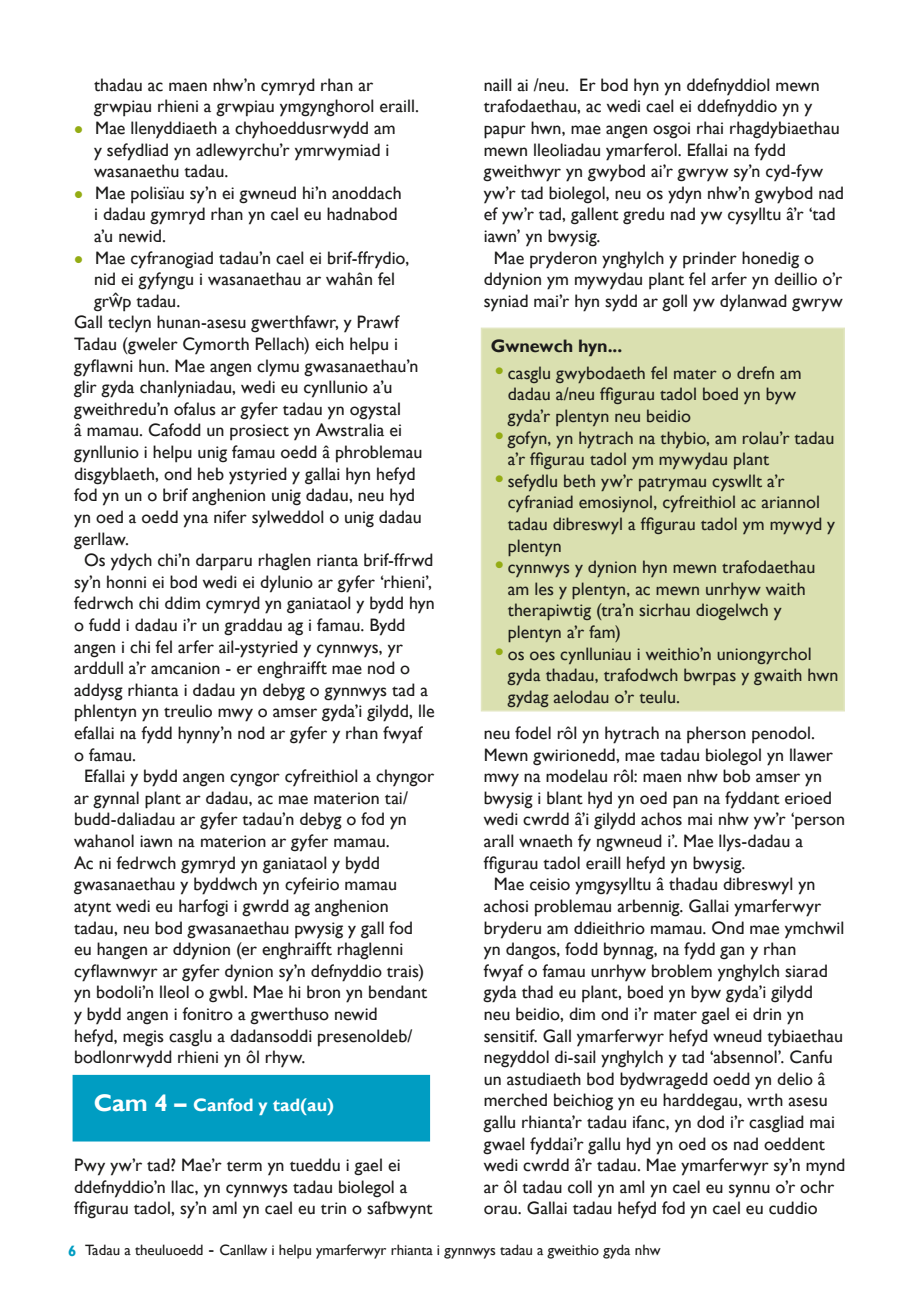
<style>
.page{position:relative;width:919px;height:1289px;background:#fff}
.page>*{position:absolute;margin:0;border:0;box-sizing:border-box;transform-origin:0 0}
.t1{font:18px/21.6px "Gill Sans";color:#1c1b1a}
.t2{font:700 18px "Gill Sans";color:#fff}
.t3{font:700 18px "Gill Sans";color:#1c1b1a}
.t4{font:15px "Gill Sans";color:#1c1b1a}
.s1{color:#94ac14}
.s2{font-family:"Trebuchet MS"}
.s3{font-size:24px}
.s4{font-weight:700;font-size:24px;color:#94ac14}
.s5{font-weight:700;color:#009dc2}
.s6{font-size:18px}
</style>
<div class="page">
<div style="left:481px;top:328px;width:363px;height:382px;background:#dae0b0"></div>
<div style="left:480px;top:327px;width:364px;height:384px;border:2px solid #e2e6c1"></div>
<div style="left:73px;top:1074px;width:357px;height:67px;background:#009dc2;border:2px solid #009dc2"></div>
<p class="t1" style="left:94px;top:74px;width:326px">thadau ac maen nhw’n cymryd rhan ar grwpiau rhieni a grwpiau ymgynghorol eraill.</p>
<p class="t1" style="left:94px;top:117px;width:303px;text-indent:-20px"><span class="s1">●</span> Mae llenyddiaeth a chyhoeddusrwydd am y sefydliad yn adlewyrchu’r ymrwymiad i wasanaethu tadau.</p>
<p class="t1" style="left:94px;top:182px;width:309px;text-indent:-20px"><span class="s1">●</span> Mae polisïau sy’n ei gwneud hi’n anoddach i dadau gymryd rhan yn cael eu hadnabod a’u newid.</p>
<p class="t1" style="left:74px;top:247px;width:337px"><span class="s1">●</span> Mae cyfranogiad tadau’n cael ei brif-ffrydio,</p>
<p class="t1" style="left:94px;top:269px;width:302px">nid ei gyfyngu i wasanaethau ar wahân fel</p>
<p class="t1" style="left:94px;top:290px;width:88px">gr<span class="s2">ŵ</span>p tadau.</p>
<p class="t1" style="left:74px;top:312px;width:326px">Gall teclyn hunan-asesu gwerthfawr, y Prawf</p>
<p class="t1" style="left:74px;top:333px;width:326px">Tadau (gweler Cymorth Pellach) eich helpu i</p>
<p class="t1" style="left:74px;top:355px;width:346px">gyflawni hun. Mae angen clymu gwasanaethau’n</p>
<p class="t1" style="left:74px;top:377px;width:320px">glir gyda chanlyniadau, wedi eu cynllunio a’u</p>
<p class="t1" style="left:74px;top:398px;width:328px">gweithredu’n ofalus ar gyfer tadau yn ogystal</p>
<p class="t1" style="left:74px;top:420px;width:329px">â mamau. Cafodd un prosiect yn Awstralia ei</p>
<p class="t1" style="left:74px;top:441px;width:350px">gynllunio i helpu unig famau oedd â phroblemau</p>
<p class="t1" style="left:74px;top:463px;width:343px">disgyblaeth, ond heb ystyried y gallai hyn hefyd</p>
<p class="t1" style="left:74px;top:485px;width:342px">fod yn un o brif anghenion unig dadau, neu hyd</p>
<p class="t1" style="left:74px;top:506px;width:349px">yn oed a oedd yna nifer sylweddol o unig dadau</p>
<p class="t1" style="left:74px;top:528px;width:56px">gerllaw.</p>
<p class="t1" style="left:84px;top:549px;width:350px">Os ydych chi’n darparu rhaglen rianta brif-ffrwd</p>
<p class="t1" style="left:74px;top:571px;width:359px">sy’n honni ei bod wedi ei dylunio ar gyfer ‘rhieni’,</p>
<p class="t1" style="left:74px;top:593px;width:362px">fedrwch chi ddim cymryd yn ganiataol y bydd hyn</p>
<p class="t1" style="left:74px;top:614px;width:333px">o fudd i dadau i’r un graddau ag i famau. Bydd</p>
<p class="t1" style="left:74px;top:636px;width:330px">angen i chi fel arfer ail-ystyried y cynnwys, yr</p>
<p class="t1" style="left:74px;top:657px;width:337px">arddull a’r amcanion - er enghraifft mae nod o</p>
<p class="t1" style="left:74px;top:679px;width:355px">addysg rhianta i dadau yn debyg o gynnwys tad a</p>
<p class="t1" style="left:74px;top:701px;width:362px">phlentyn yn treulio mwy o amser gyda’i gilydd, lle</p>
<p class="t1" style="left:74px;top:722px;width:350px">efallai na fydd hynny’n nod ar gyfer y rhan fwyaf</p>
<p class="t1" style="left:74px;top:744px;width:64px">o famau.</p>
<p class="t1" style="left:84px;top:765px;width:351px">Efallai y bydd angen cyngor cyfreithiol a chyngor</p>
<p class="t1" style="left:74px;top:787px;width:335px">ar gynnal plant ar dadau, ac mae materion tai/</p>
<p class="t1" style="left:74px;top:809px;width:334px">budd-daliadau ar gyfer tadau’n debyg o fod yn</p>
<p class="t1" style="left:74px;top:830px;width:317px">wahanol iawn na materion ar gyfer mamau.</p>
<p class="t1" style="left:74px;top:852px;width:307px">Ac ni fedrwch gymryd yn ganiataol y bydd</p>
<p class="t1" style="left:74px;top:873px;width:324px">gwasanaethau y byddwch yn cyfeirio mamau</p>
<p class="t1" style="left:74px;top:895px;width:316px">atynt wedi eu harfogi i gwrdd ag anghenion</p>
<p class="t1" style="left:74px;top:917px;width:340px">tadau, neu bod gwasanaethau pwysig y gall fod</p>
<p class="t1" style="left:74px;top:938px;width:331px">eu hangen ar ddynion (er enghraifft rhaglenni</p>
<p class="t1" style="left:74px;top:960px;width:351px">cyflawnwyr ar gyfer dynion sy’n defnyddio trais)</p>
<p class="t1" style="left:74px;top:981px;width:354px">yn bodoli’n lleol o gwbl. Mae hi bron yn bendant</p>
<p class="t1" style="left:74px;top:1003px;width:305px">y bydd angen i fonitro a gwerthuso newid</p>
<p class="t1" style="left:74px;top:1025px;width:340px">hefyd, megis casglu a dadansoddi presenoldeb/</p>
<p class="t1" style="left:74px;top:1046px;width:233px">bodlonrwydd rhieni yn ôl rhyw.</p>
<p class="t2" style="left:94px;top:1094px;width:242px"><span class="s3">Cam 4 –</span> Canfod y tad(au)</p>
<p class="t1" style="left:74px;top:1154px;width:360px">Pwy yw’r tad? Mae’r term yn tueddu i gael ei ddefnyddio’n llac, yn cynnwys tadau biolegol a ffigurau tadol, sy’n aml yn cael eu trin o safbwynt</p>
<p class="t1" style="left:483px;top:74px;width:337px">naill ai /neu. Er bod hyn yn ddefnyddiol mewn</p>
<p class="t1" style="left:483px;top:96px;width:330px">trafodaethau, ac wedi cael ei ddefnyddio yn y</p>
<p class="t1" style="left:483px;top:117px;width:357px">papur hwn, mae angen osgoi rhai rhagdybiaethau</p>
<p class="t1" style="left:483px;top:139px;width:303px">mewn lleoliadau ymarferol. Efallai na fydd</p>
<p class="t1" style="left:483px;top:161px;width:341px">gweithwyr yn gwybod ai’r gwryw sy’n cyd-fyw</p>
<p class="t1" style="left:483px;top:182px;width:362px">yw’r tad biolegol, neu os ydyn nhw’n gwybod nad</p>
<p class="t1" style="left:483px;top:204px;width:353px">ef yw’r tad, gallent gredu nad yw cysylltu â’r ‘tad</p>
<p class="t1" style="left:483px;top:225px;width:118px">iawn’ yn bwysig.</p>
<p class="t1" style="left:493px;top:247px;width:322px">Mae pryderon ynghylch y prinder honedig o</p>
<p class="t1" style="left:483px;top:269px;width:360px">ddynion ym mywydau plant fel arfer yn deillio o’r</p>
<p class="t1" style="left:483px;top:290px;width:360px">syniad mai’r hyn sydd ar goll yw dylanwad gwryw</p>
<p class="t3" style="left:490px;top:335px;width:133px">Gwnewch hyn...</p>
<p class="t1" style="left:507px;top:362px;width:295px;text-indent:-13px"><span class="s4">•</span> casglu gwybodaeth fel mater o drefn am dadau a/neu ffigurau tadol boed yn byw gyda’r plentyn neu beidio</p>
<p class="t1" style="left:507px;top:427px;width:328px;text-indent:-13px"><span class="s4">•</span> gofyn, yn hytrach na thybio, am rolau’r tadau a’r ffigurau tadol ym mywydau plant</p>
<p class="t1" style="left:507px;top:470px;width:329px;text-indent:-13px"><span class="s4">•</span> sefydlu beth yw’r patrymau cyswllt a’r cyfraniad emosiynol, cyfreithiol ac ariannol tadau dibreswyl a ffigurau tadol ym mywyd y plentyn</p>
<p class="t1" style="left:507px;top:556px;width:309px;text-indent:-13px"><span class="s4">•</span> cynnwys y dynion hyn mewn trafodaethau am les y plentyn, ac mewn unrhyw waith therapiwtig (tra’n sicrhau diogelwch y plentyn a’r fam)</p>
<p class="t1" style="left:507px;top:643px;width:332px;text-indent:-13px"><span class="s4">•</span> os oes cynlluniau i weithio’n uniongyrchol gyda thadau, trafodwch bwrpas y gwaith hwn gydag aelodau o’r teulu.</p>
<p class="t1" style="left:483px;top:722px;width:333px">neu fodel rôl yn hytrach na pherson penodol.</p>
<p class="t1" style="left:483px;top:744px;width:350px">Mewn gwirionedd, mae tadau biolegol yn llawer</p>
<p class="t1" style="left:483px;top:765px;width:340px">mwy na modelau rôl: maen nhw bob amser yn</p>
<p class="t1" style="left:483px;top:787px;width:350px">bwysig i blant hyd yn oed pan na fyddant erioed</p>
<p class="t1" style="left:483px;top:809px;width:363px">wedi cwrdd â’i gilydd achos mai nhw yw’r ‘person</p>
<p class="t1" style="left:483px;top:830px;width:321px">arall wnaeth fy ngwneud i’. Mae llys-dadau a</p>
<p class="t1" style="left:483px;top:852px;width:263px">ffigurau tadol eraill hefyd yn bwysig.</p>
<p class="t1" style="left:493px;top:873px;width:323px">Mae ceisio ymgysylltu â thadau dibreswyl yn</p>
<p class="t1" style="left:483px;top:895px;width:339px">achosi problemau arbennig. Gallai ymarferwyr</p>
<p class="t1" style="left:483px;top:917px;width:362px">bryderu am ddieithrio mamau. Ond mae ymchwil</p>
<p class="t1" style="left:483px;top:938px;width:314px">yn dangos, fodd bynnag, na fydd gan y rhan</p>
<p class="t1" style="left:483px;top:960px;width:345px">fwyaf o famau unrhyw broblem ynghylch siarad</p>
<p class="t1" style="left:483px;top:981px;width:330px">gyda thad eu plant, boed yn byw gyda’i gilydd</p>
<p class="t1" style="left:483px;top:1003px;width:322px">neu beidio, dim ond i’r mater gael ei drin yn</p>
<p class="t1" style="left:483px;top:1025px;width:361px">sensitif. Gall ymarferwyr hefyd wneud tybiaethau</p>
<p class="t1" style="left:483px;top:1046px;width:350px">negyddol di-sail ynghylch y tad ‘absennol’. Canfu</p>
<p class="t1" style="left:483px;top:1068px;width:343px">un astudiaeth bod bydwragedd oedd yn delio â</p>
<p class="t1" style="left:483px;top:1089px;width:345px">merched beichiog yn eu harddegau, wrth asesu</p>
<p class="t1" style="left:483px;top:1111px;width:353px">gallu rhianta’r tadau ifanc, yn dod i’r casgliad mai</p>
<p class="t1" style="left:483px;top:1133px;width:342px">gwael fyddai’r gallu hyd yn oed os nad oeddent</p>
<p class="t1" style="left:483px;top:1154px;width:363px">wedi cwrdd â’r tadau. Mae ymarferwyr sy’n mynd</p>
<p class="t1" style="left:483px;top:1176px;width:352px">ar ôl tadau coll yn aml yn cael eu synnu o’r ochr</p>
<p class="t1" style="left:483px;top:1197px;width:335px">orau. Gallai tadau hefyd fod yn cael eu cuddio</p>
<p class="t4" style="left:68px;top:1241px;width:594px"><span class="s5">6</span> Tadau a theuluoedd <span class="s6">-</span> Canllaw i helpu ymarferwyr rhianta i gynnwys tadau a gweithio gyda nhw</p>
</div>
